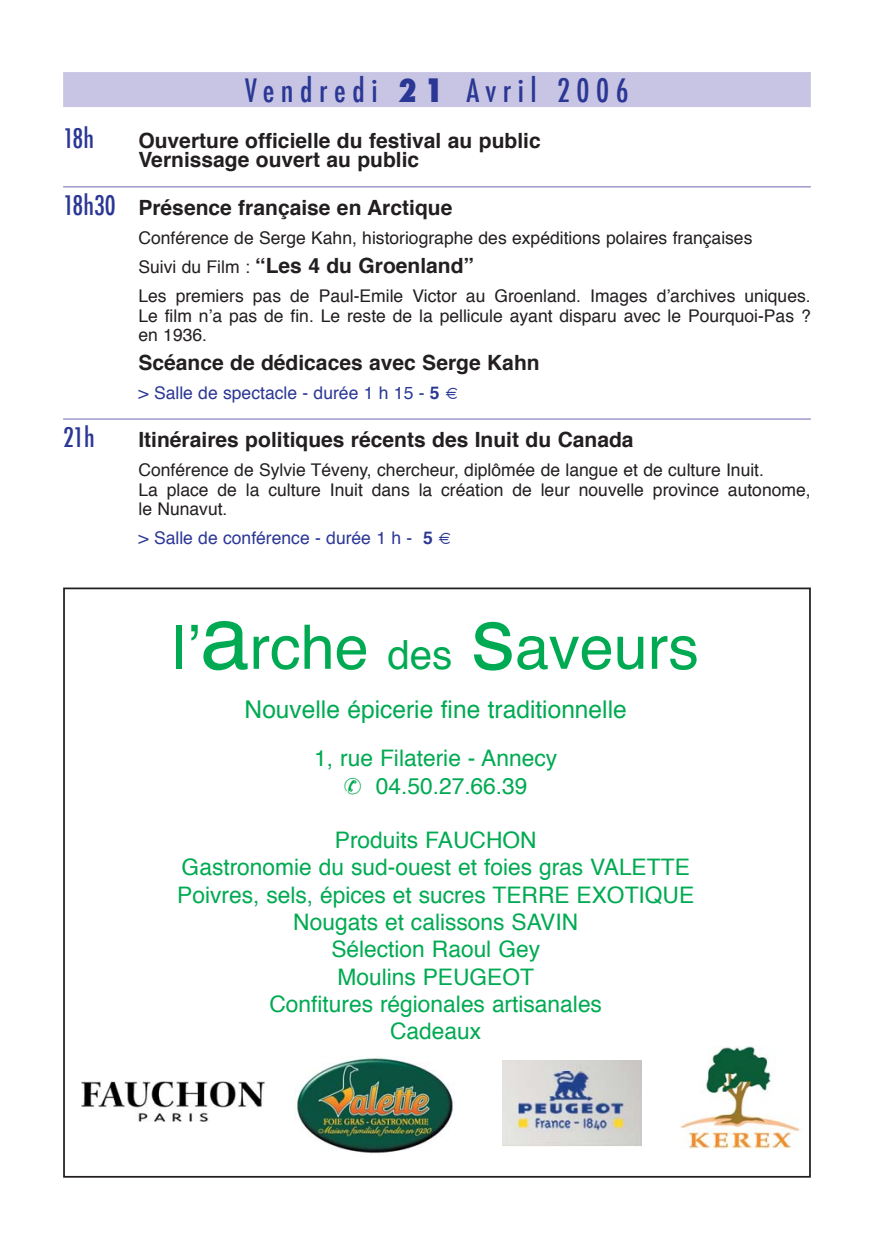
<style>
.page{position:relative;width:874px;height:1241px;background:#fff}
.page>*{position:absolute;margin:0;border:0;box-sizing:border-box;transform-origin:0 0}
.t1{font:61.25px "Helvetica";color:#00aa52}
.t2{font:500 condensed 31.5px "Futura";letter-spacing:.205em;color:#2b3795}
.t3{font:500 condensed 26.25px "Futura";letter-spacing:-.015em;color:#2b3795}
.t4{font:24.5px "Helvetica";color:#00aa52}
.t5{font:22.75px/27.3px "Helvetica";color:#00aa52}
.t6{font:700 21px/19.2px "Helvetica";color:#231f20}
.t7{font:17.5px/19.2px "Helvetica";color:#231f20;text-align:justify}
.t8{font:17.5px "Helvetica";color:#2b3795}
.s1{font-weight:800}
.s2{font-family:"Futura";font-weight:500;font-stretch:condensed;font-size:26.25px;color:#2b3795}
.s3{font-weight:400;font-size:17.5px}
.s4{font-weight:700}
.s5{font-size:89.25px}
.s6{font-size:40.25px}
.s7{font-size:87.5px}
</style>
<div class="page">
<div style="left:63px;top:72px;width:747px;height:35px;background:#c7c5e3"></div>
<hr style="left:63px;top:186px;width:747px;height:1px;background:#8785c0">
<hr style="left:63px;top:418px;width:747px;height:2px;background:#8785c0">
<img style="left:82px;top:1081px;width:182px;height:40px">
<img style="left:294px;top:1057px;width:160px;height:97px">
<img style="left:502px;top:1060px;width:139px;height:87px">
<img style="left:680px;top:1046px;width:120px;height:102px">
<h2 class="t2" style="left:245px;top:71px;width:385px">Vendredi <span class="s1">21</span> Avril 2006</h2>
<h3 class="t3" style="left:63px;top:122px;width:32px">18h</h3>
<p class="t6" style="left:138px;top:132px;width:403px">Ouverture officielle du festival au public<br>Vernissage ouvert au public</p>
<p class="t6" style="left:63px;top:200px;width:390px"><span class="s2">18h30</span> Présence française en Arctique</p>
<p class="t7" style="left:138px;top:230px;width:615px">Conférence de Serge Kahn, historiographe des expéditions polaires françaises</p>
<p class="t6" style="left:138px;top:258px;width:337px"><span class="s3">Suivi du Film :</span> “Les 4 du Groenland”</p>
<p class="t7" style="left:138px;top:288px;width:673px">Les premiers pas de Paul-Emile Victor au Groenland. Images d’archives uniques.<br>Le film n’a pas de fin. Le reste de la pellicule ayant disparu avec le Pourquoi-Pas ? en 1936.</p>
<p class="t6" style="left:138px;top:355px;width:402px">Scéance de dédicaces avec Serge Kahn</p>
<p class="t8" style="left:138px;top:386px;width:321px">&gt; Salle de spectacle - durée 1 h 15 - <span class="s4">5 €</span></p>
<h3 class="t3" style="left:63px;top:421px;width:33px">21h</h3>
<p class="t6" style="left:138px;top:432px;width:496px">Itinéraires politiques récents des Inuit du Canada</p>
<p class="t7" style="left:138px;top:462px;width:673px;text-align:left">Conférence de Sylvie Téveny, chercheur, diplômée de langue et de culture Inuit.<br>La place de la culture Inuit dans la création de leur nouvelle province autonome, le Nunavut.</p>
<p class="t8" style="left:138px;top:530px;width:314px">&gt; Salle de conférence - durée 1 h - <span class="s4">5 €</span></p>
<h1 class="t1" style="left:173px;top:622px;width:527px">l’<span class="s5">a</span>rche <span class="s6">des</span> <span class="s7">s</span>aveurs</h1>
<h3 class="t4" style="left:244px;top:699px;width:383px">Nouvelle épicerie fine traditionnelle</h3>
<h3 class="t5" style="left:375px;top:746px;width:183px;line-height:28px;text-indent:-61px">1, rue Filaterie - Annecy<br>04.50.27.66.39</h3>
<h3 class="t5" style="left:177px;top:828px;width:518px;text-align:center">Produits FAUCHON<br>Gastronomie du sud-ouest et foies gras VALETTE<br>Poivres, sels, épices et sucres TERRE EXOTIQUE<br>Nougats et calissons SAVIN<br>Sélection Raoul Gey<br>Moulins PEUGEOT<br>Confitures régionales artisanales<br>Cadeaux</h3>
</div>
